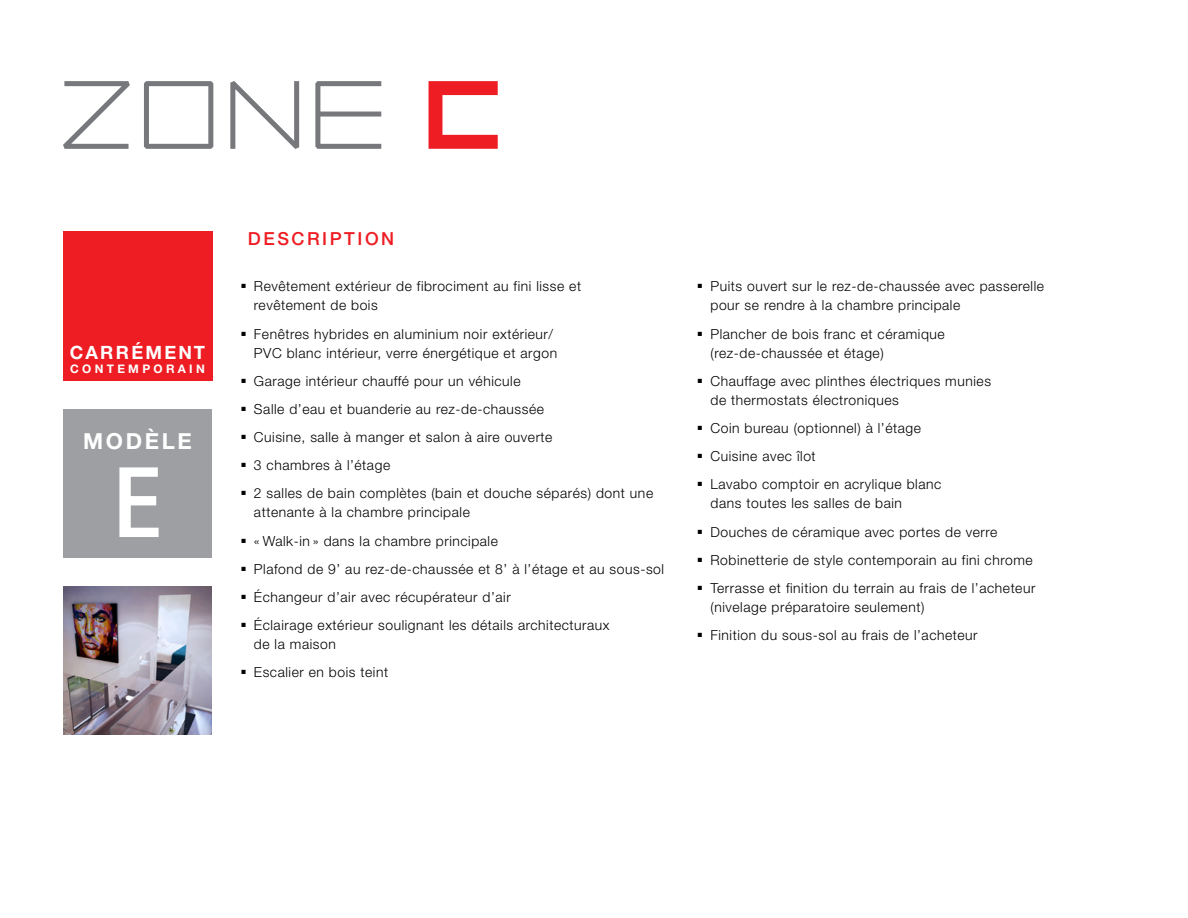
<style>
.page{position:relative;width:1188px;height:918px;background:#fff}
.page>*{position:absolute;margin:0;border:0;box-sizing:border-box;transform-origin:0 0}
.t1{font:500 condensed 97.5px "Helvetica Neue";color:#fff}
.t2{font:700 22.2px "Helvetica Neue";letter-spacing:.12em;color:#fff}
.t3{font:700 18.3px "Helvetica Neue";letter-spacing:.12em;color:#fff}
.t4{font:500 18px "Helvetica Neue";letter-spacing:.14em;color:#ee1d23}
.t5{font:300 13.8px/19.2px "Helvetica Neue";letter-spacing:.04em;color:#000}
.t6{font:700 11.85px "Helvetica Neue";letter-spacing:.28em;color:#fff}
</style>
<div class="page">
<div style="left:63px;top:410px;width:148px;height:148px;background:#9d9fa2"></div>
<img style="left:63px;top:586px;width:148px;height:148px">
<div style="left:63px;top:231px;width:149px;height:150px;background:#ee1d23"></div>
<svg style="left:63px;top:81px;width:67px;height:68px"></svg>
<svg style="left:144px;top:81px;width:69px;height:68px"></svg>
<svg style="left:315px;top:81px;width:66px;height:68px"></svg>
<svg style="left:230px;top:81px;width:69px;height:68px"></svg>
<svg style="left:429px;top:81px;width:69px;height:68px"></svg>
<p class="t3" style="left:70px;top:342px;width:137px">CARRÉMENT</p>
<p class="t6" style="left:70px;top:361px;width:136px">CONTEMPORAIN</p>
<p class="t2" style="left:83px;top:427px;width:110px">MODÈLE</p>
<p class="t1" style="left:114px;top:444px;width:49px">E</p>
<p class="t4" style="left:248px;top:228px;width:148px">DESCRIPTION</p>
<p class="t5" style="left:254px;top:276px;width:329px">Revêtement extérieur de fibrociment au fini lisse et revêtement de bois</p>
<p class="t5" style="left:254px;top:324px;width:305px">Fenêtres hybrides en aluminium noir extérieur/<br>PVC blanc intérieur, verre énergétique et argon</p>
<p class="t5" style="left:254px;top:371px;width:268px">Garage intérieur chauffé pour un véhicule</p>
<p class="t5" style="left:254px;top:399px;width:292px">Salle d’eau et buanderie au rez-de-chaussée</p>
<p class="t5" style="left:254px;top:427px;width:300px">Cuisine, salle à manger et salon à aire ouverte</p>
<p class="t5" style="left:254px;top:455px;width:138px">3 chambres à l’étage</p>
<p class="t5" style="left:254px;top:483px;width:401px">2 salles de bain complètes (bain et douche séparés) dont une attenante à la chambre principale</p>
<p class="t5" style="left:254px;top:531px;width:245px">« Walk-in » dans la chambre principale</p>
<p class="t5" style="left:254px;top:559px;width:412px">Plafond de 9’ au rez-de-chaussée et 8’ à l’étage et au sous-sol</p>
<p class="t5" style="left:254px;top:587px;width:258px">Échangeur d’air avec récupérateur d’air</p>
<p class="t5" style="left:254px;top:615px;width:357px">Éclairage extérieur soulignant les détails architecturaux de la maison</p>
<p class="t5" style="left:254px;top:662px;width:136px">Escalier en bois teint</p>
<p class="t5" style="left:710px;top:276px;width:335px">Puits ouvert sur le rez-de-chaussée avec passerelle pour se rendre à la chambre principale</p>
<p class="t5" style="left:710px;top:324px;width:236px">Plancher de bois franc et céramique (rez-de-chaussée et étage)</p>
<p class="t5" style="left:710px;top:371px;width:282px">Chauffage avec plinthes électriques munies de thermostats électroniques</p>
<p class="t5" style="left:710px;top:418px;width:212px">Coin bureau (optionnel) à l’étage</p>
<p class="t5" style="left:710px;top:446px;width:107px">Cuisine avec îlot</p>
<p class="t5" style="left:710px;top:474px;width:232px">Lavabo comptoir en acrylique blanc dans toutes les salles de bain</p>
<p class="t5" style="left:710px;top:522px;width:288px">Douches de céramique avec portes de verre</p>
<p class="t5" style="left:710px;top:550px;width:324px">Robinetterie de style contemporain au fini chrome</p>
<p class="t5" style="left:710px;top:578px;width:326px">Terrasse et finition du terrain au frais de l’acheteur (nivelage préparatoire seulement)</p>
<p class="t5" style="left:710px;top:625px;width:269px">Finition du sous-sol au frais de l’acheteur</p>
</div>
